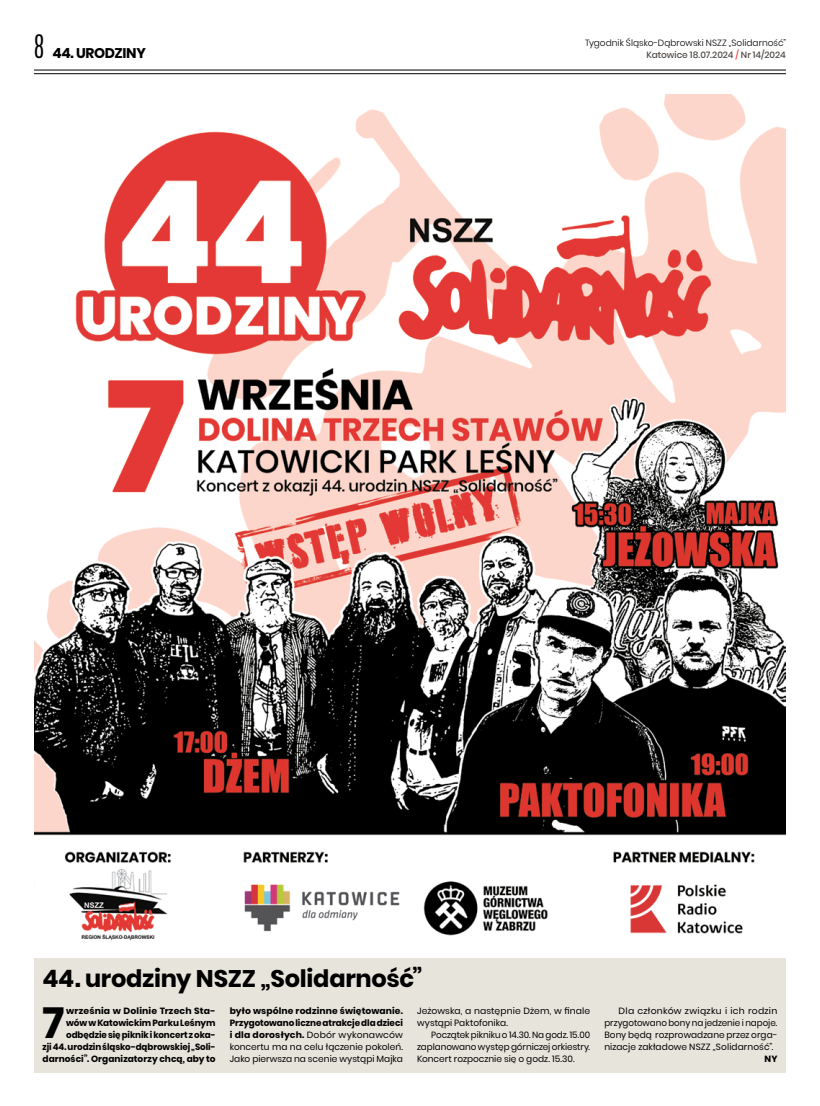
<style>
.page{position:relative;width:820px;height:1106px;background:#fff}
.page>*{position:absolute;margin:0;border:0;box-sizing:border-box;transform-origin:0 0}
.t1{font:700 42.9px "Poppins";color:#000}
.t2{font:700 24px "Poppins";letter-spacing:-.01em;color:#000}
.t3{font:700 14px "Poppins";letter-spacing:-.025em;color:#000}
.t4{font:700 9px/12px "Poppins";color:#000;text-align:right}
.t5{font:9px/12px "Poppins";letter-spacing:.005em;color:#000;text-align:justify}
.t6{font:300 9px "Poppins";color:#000}
.t7{font:500 9px "Poppins";color:#4f4a46}
.s1{font-family:"Antonio";font-weight:300;font-size:27px}
.s2{color:#f13c3c}
.s3{font-weight:400}
</style>
<div class="page">
<img style="left:34px;top:94px;width:751px;height:847px">
<hr style="left:34px;top:70px;width:751px;height:1px;background:#000">
<hr style="left:34px;top:73px;width:751px;height:1px;background:#000">
<div style="left:34px;top:998px;width:751px;height:74px;background:#e7e4db"></div>
<div style="left:34px;top:958px;width:751px;height:40px;background:#e7e4db"></div>
<h3 class="t3" style="left:34px;top:45px;width:71px"><span class="s1">8</span> 44. urodz</h3>
<p class="t6" style="left:585px;top:38px;width:202px">Tygodnik Śląsko-Dąbrowski NSZZ „Solidarność”</p>
<h3 class="t3" style="left:122px;top:45px;width:25px">iny</h3>
<p class="t7" style="left:646px;top:50px;width:141px">Katowice 18.07.2024 <span class="s2">/</span> Nr 14/2024</p>
<h2 class="t2" style="left:43px;top:964px;width:381px">44. urodziny NSZZ „Solidarność”</h2>
<p class="t4" style="left:43px;top:1004px;width:174px">września w Dolinie Trzech Sta-<br>wów w Katowickim Parku Leśnym odbędzie się piknik i koncert z oka-<br>zji 44. urodzin śląsko-dąbrowskiej „Soli&shy;darności”. Organizatorzy chcą, aby to</p>
<p class="t4" style="left:230px;top:1004px;width:174px;text-align:justify">było wspólne rodzinne świętowanie.<br>Przygotowano liczne atrakcje dla dzieci i dla dorosłych. <span class="s3">Dobór wykonawców koncertu ma na celu łączenie pokoleń.<br>Jako pierwsza na scenie wystąpi Majka</span></p>
<p class="t5" style="left:417px;top:1004px;width:174px">Jeżowska, a następnie Dżem, w finale wystąpi Paktofonika.</p>
<h1 class="t1" style="left:43px;top:997px;width:23px">7</h1>
<p class="t5" style="left:417px;top:1028px;width:174px;text-indent:14px">Początek pikniku o 14.30. Na godz. 15.00 zaplanowano występ górniczej orkiestry.<br>Koncert rozpocznie się o godz. 15.30.</p>
<p class="t5" style="left:604px;top:1004px;width:175px;text-indent:14px">Dla członków związku i ich rodzin przygotowano bony na jedzenie i napoje.<br>Bony będą rozprowadzane przez orga&shy;nizacje zakładowe NSZZ „Solidarność”.</p>
<p class="t4" style="left:764px;top:1052px;width:14px">NY</p>
</div>
